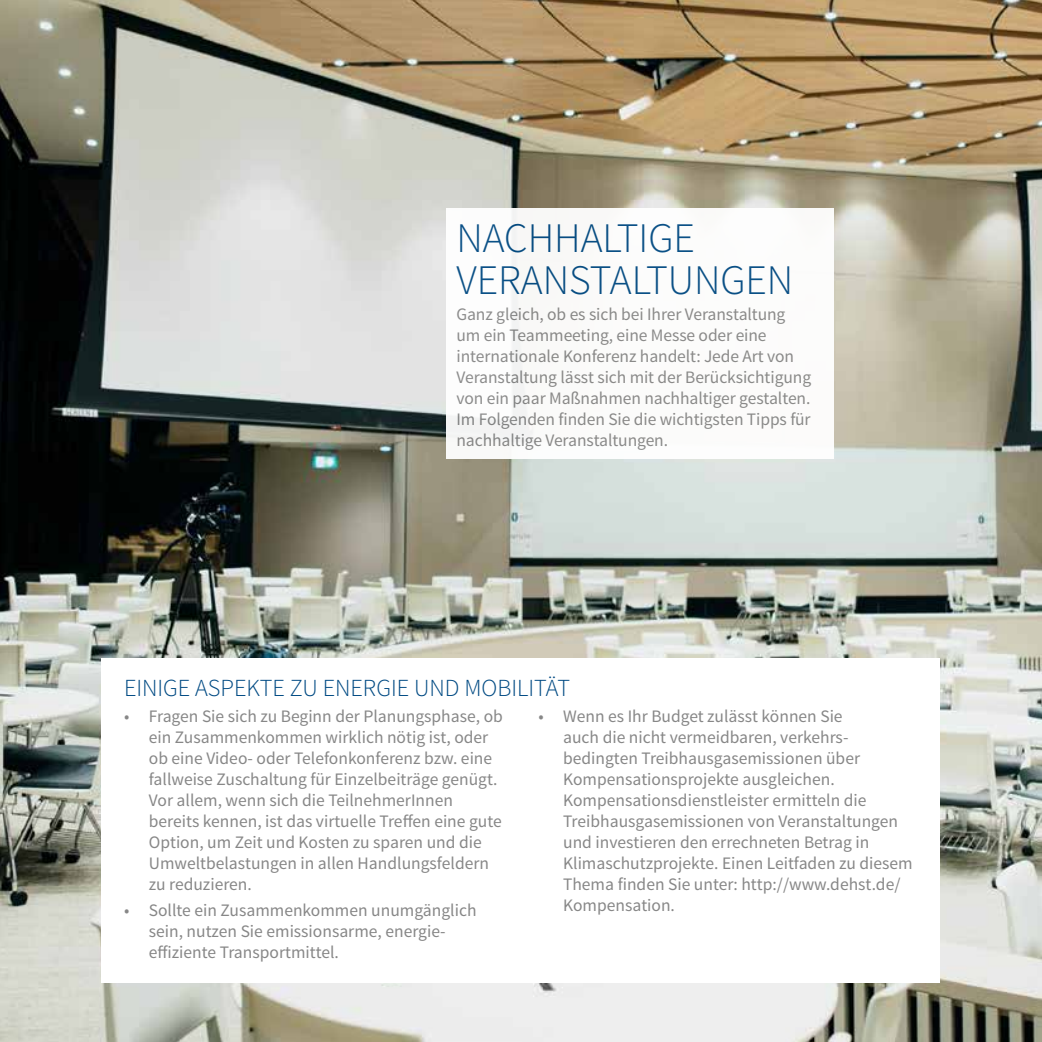
<style>
.page{position:relative;width:1042px;height:1042px;background:#fff}
.page>*{position:absolute;margin:0;border:0;box-sizing:border-box;transform-origin:0 0}
.t1{font:300 42px/42px "Source Sans Pro";color:#004a83}
.t2{font:300 24.5px "Source Sans Pro";color:#004a83}
.t3{font:17.5px/21px "Source Sans Pro";color:#878787}
</style>
<div class="page">
<img style="left:0;top:0;width:1042px;height:1042px">
<div style="left:446px;top:208px;width:387px;height:250px;background:#fff"></div>
<div style="left:102px;top:658px;width:838px;height:325px;background:#fff"></div>
<h1 class="t1" style="left:456px;top:217px;width:338px">NACHHALTIGE<br>VERANSTALTUNGEN</h1>
<p class="t3" style="left:456px;top:304px;width:356px">Ganz gleich, ob es sich bei Ihrer Veranstaltung um ein Teammeeting, eine Messe oder eine internationale Konferenz handelt: Jede Art von Veranstaltung lässt sich mit der Berücksichtigung von ein paar Maßnahmen nachhaltiger gestalten.<br>Im Folgenden finden Sie die wichtigsten Tipps für nachhaltige Veranstaltungen.</p>
<h2 class="t2" style="left:124px;top:672px;width:448px">EINIGE ASPEKTE ZU ENERGIE UND MOBILITÄT</h2>
<p class="t3" style="left:149px;top:705px;width:355px;text-indent:-25px">• Fragen Sie sich zu Beginn der Planungsphase, ob ein Zusammenkommen wirklich nötig ist, oder ob eine Video- oder Telefonkonferenz bzw. eine fallweise Zuschaltung für Einzelbeiträge genügt.<br>Vor allem, wenn sich die TeilnehmerInnen bereits kennen, ist das virtuelle Treffen eine gute Option, um Zeit und Kosten zu sparen und die Umweltbelastungen in allen Handlungsfeldern zu reduzieren.</p>
<p class="t3" style="left:149px;top:899px;width:329px;text-indent:-25px">• Sollte ein Zusammenkommen unumgänglich sein, nutzen Sie emissionsarme, energie&shy;effiziente Transportmittel.</p>
<p class="t3" style="left:563px;top:705px;width:351px;text-indent:-25px">• Wenn es Ihr Budget zulässt können Sie<br>auch die nicht vermeidbaren, verkehrs&shy;bedingten Treibhausgasemissionen über Kompensationsprojekte ausgleichen.<br>Kompensationsdienstleister ermitteln die Treibhausgasemissionen von Veranstaltungen und investieren den errechneten Betrag in Klimaschutzprojekte. Einen Leitfaden zu diesem Thema finden Sie unter: http://www.dehst.de/ Kompensation.</p>
</div>
